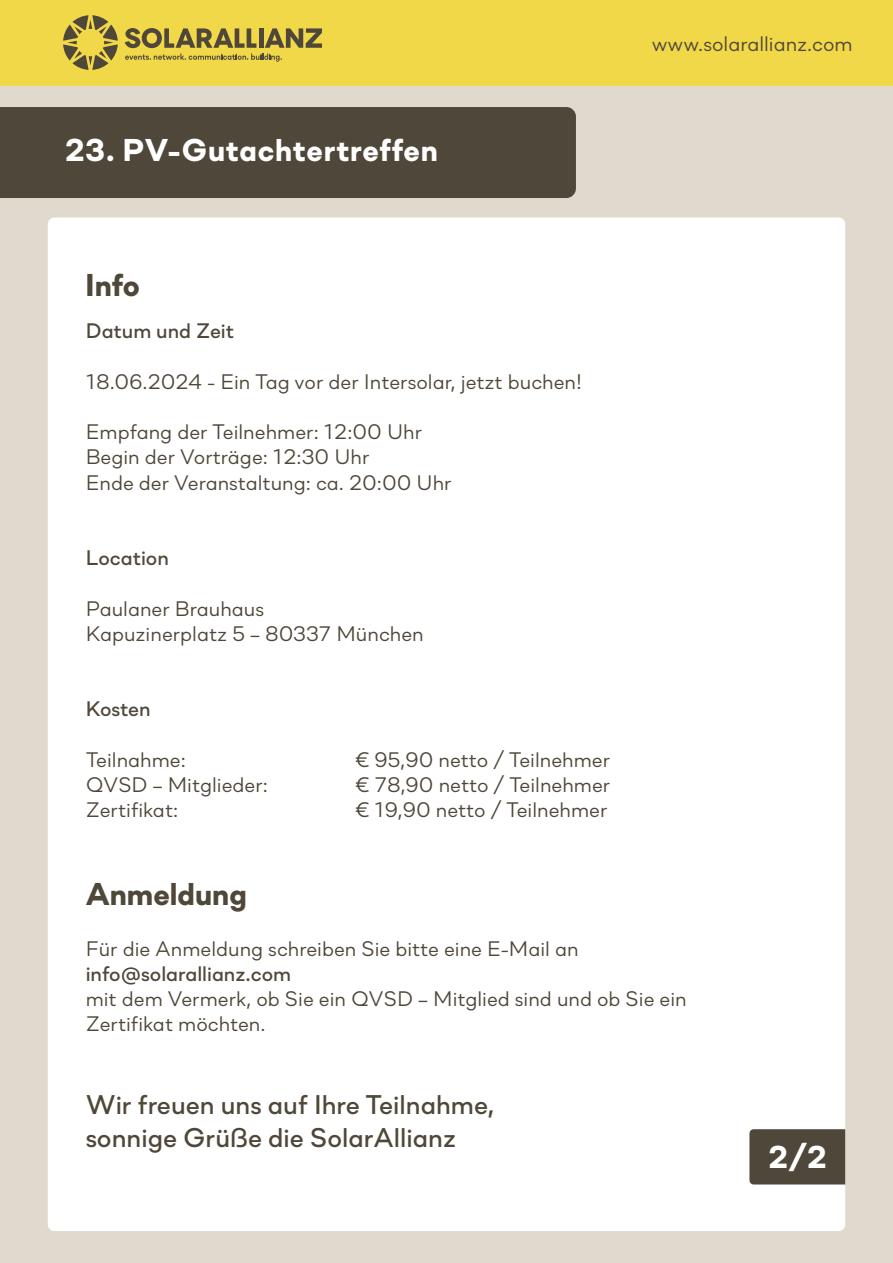
<style>
.page{position:relative;width:893px;height:1263px;background:#e0d9ce}
.page>*{position:absolute;margin:0;border:0;box-sizing:border-box;transform-origin:0 0}
.t1{font:800 31.5px "Soin Sans Neue";letter-spacing:.02em;color:#fff}
.t2{font:800 31.5px "Soin Sans Neue";color:#4f4739}
.t3{font:500 27px/32.4px "Soin Sans Neue";color:#4f4739}
.t4{font:21px/25.2px "Soin Sans Neue";color:#4f4739}
.t5{font:500 21px "Soin Sans Neue";color:#4f4739}
</style>
<div class="page">
<div style="left:0;top:0;width:893px;height:86px;background:#f1d849"></div>
<svg style="left:63px;top:15px;width:55px;height:55px"></svg>
<svg style="left:125px;top:28px;width:197px;height:34px"></svg>
<div style="left:0;top:107px;width:576px;height:91px;background:#4f4739"></div>
<div style="left:48px;top:217px;width:797px;height:1014px;background:#fff;border-radius:7px"></div>
<div style="left:749px;top:1129px;width:96px;height:55px;background:#4f4739"></div>
<h1 class="t1" style="left:65px;top:127px;width:374px">23. PV-Gutachtertreffen</h1>
<p class="t4" style="left:652px;top:29px;width:202px">www.solarallianz.com</p>
<h1 class="t2" style="left:86px;top:263px;width:56px">Info</h1>
<p class="t5" style="left:86px;top:314px;width:150px">Datum und Zeit</p>
<p class="t4" style="left:86px;top:367px;width:498px">18.06.2024 - Ein Tag vor der Intersolar, jetzt buchen!</p>
<p class="t4" style="left:86px;top:417px;width:367px">Empfang der Teilnehmer: 12:00 Uhr<br>Begin der Vorträge: 12:30 Uhr<br>Ende der Veranstaltung: ca. 20:00 Uhr</p>
<p class="t5" style="left:86px;top:540px;width:85px">Location</p>
<p class="t4" style="left:86px;top:594px;width:340px">Paulaner Brauhaus<br>Kapuzinerplatz 5 – 80337 München</p>
<p class="t5" style="left:86px;top:692px;width:67px">Kosten</p>
<p class="t4" style="left:86px;top:745px;width:102px">Teilnahme:</p>
<p class="t4" style="left:356px;top:745px;width:256px">€ 95,90 netto / Teilnehmer</p>
<p class="t4" style="left:86px;top:770px;width:184px">QVSD – Mitglieder:</p>
<p class="t4" style="left:356px;top:770px;width:256px">€ 78,90 netto / Teilnehmer</p>
<p class="t4" style="left:86px;top:795px;width:94px">Zertifikat:</p>
<p class="t4" style="left:356px;top:795px;width:253px">€ 19,90 netto / Teilnehmer</p>
<h1 class="t2" style="left:86px;top:872px;width:163px">Anmeldung</h1>
<p class="t4" style="left:86px;top:934px;width:494px">Für die Anmeldung schreiben Sie bitte eine E-Mail an</p>
<p class="t5" style="left:86px;top:956px;width:207px">info@solarallianz.com</p>
<p class="t4" style="left:86px;top:984px;width:603px">mit dem Vermerk, ob Sie ein QVSD – Mitglied sind und ob Sie ein<br>Zertifikat möchten.</p>
<p class="t3" style="left:86px;top:1086px;width:410px">Wir freuen uns auf Ihre Teilnahme, sonnige Grüße die SolarAllianz</p>
<h1 class="t1" style="left:768px;top:1134px;width:60px">2/2</h1>
</div>
